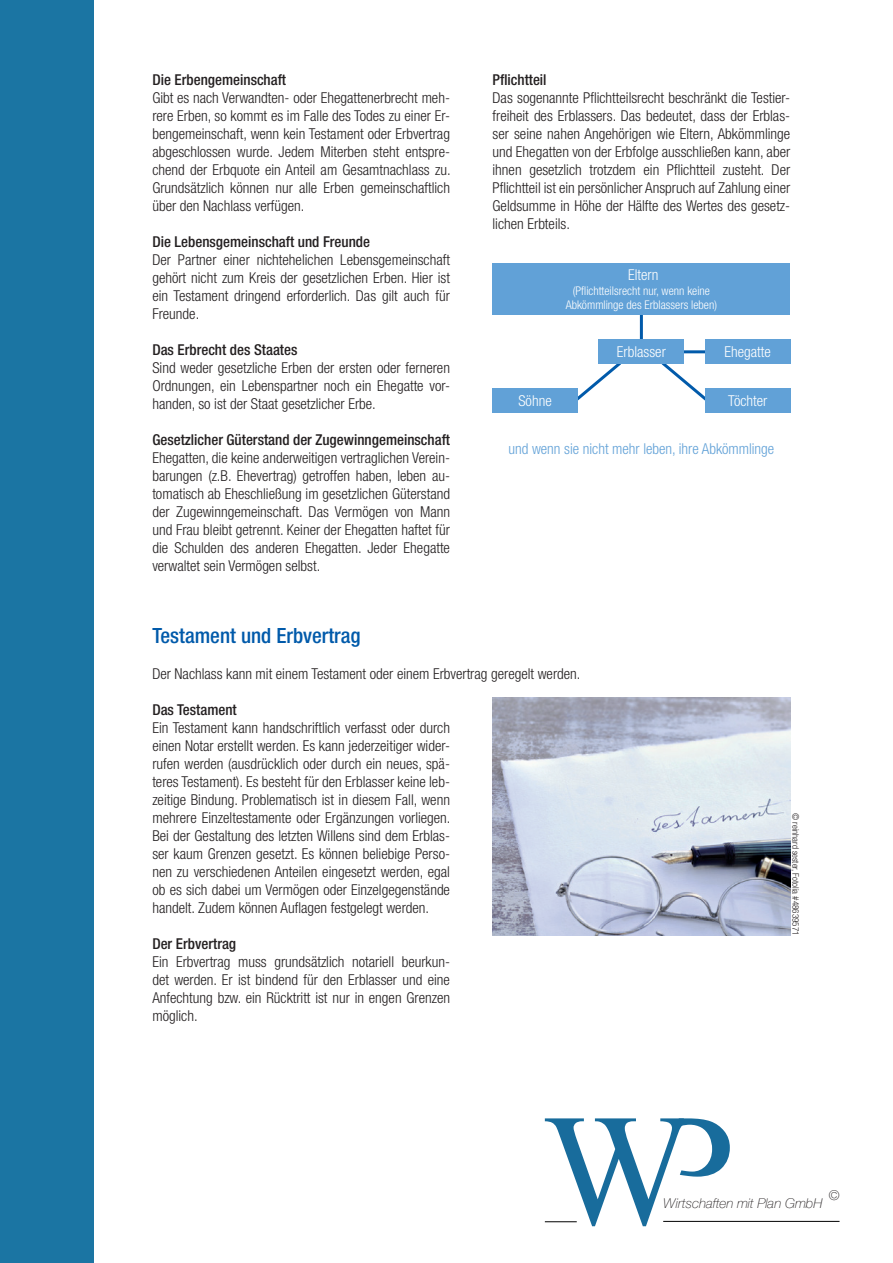
<style>
.page{position:relative;width:893px;height:1263px;background:#fff}
.page>*{position:absolute;margin:0;border:0;box-sizing:border-box;transform-origin:0 0}
.t1{font:500 condensed 21px "Helvetica Neue LT Std";color:#015aaa}
.t2{font:300 condensed 15px/18px "Helvetica Neue LT Std";color:#231f20}
.t3{font:300 condensed 15px "Helvetica Neue LT Std";color:#61a1d7}
.t4{font:300 condensed 15px "Helvetica Neue LT Std";color:#fff}
.t5{font:italic 100 13.5px "Helvetica Neue";color:#231f20}
.t6{font:300 condensed 12px/14.4px "Helvetica Neue LT Std";color:#fff;text-align:center}
.t7{font:300 condensed 9px "Helvetica Neue LT Std";color:#231f20}
.s1{font-weight:500}
</style>
<div class="page">
<div style="left:0;top:0;width:94px;height:1263px;background:#1b75a3"></div>
<svg style="left:545px;top:1118px;width:185px;height:108px"></svg>
<hr style="left:663px;top:1221px;width:176px;height:1px;background:#000001">
<hr style="left:545px;top:1221px;width:32px;height:1px;background:#000001">
<img style="left:493px;top:697px;width:297px;height:238px">
<hr style="left:640px;top:311px;width:3px;height:41px;background:#015aaa">
<hr style="left:674px;top:350px;width:41px;height:3px;background:#015aaa">
<svg style="left:661px;top:364px;width:59px;height:37px"></svg>
<svg style="left:563px;top:359px;width:58px;height:42px"></svg>
<div style="left:493px;top:264px;width:297px;height:51px;background:#61a1d7"></div>
<div style="left:599px;top:340px;width:85px;height:24px;background:#61a1d7"></div>
<div style="left:705px;top:340px;width:85px;height:24px;background:#61a1d7"></div>
<div style="left:493px;top:389px;width:85px;height:24px;background:#61a1d7"></div>
<div style="left:705px;top:389px;width:85px;height:24px;background:#61a1d7"></div>
<p class="t2" style="left:152px;top:71px;width:300px"><span class="s1">Die Erbengemeinschaft<br></span>Gibt es nach Verwandten- oder Ehegattenerbrecht meh&shy;rere Erben, so kommt es im Falle des Todes zu einer Er&shy;bengemeinschaft, wenn kein Testament oder Erbvertrag abgeschlossen wurde. Jedem Miterben steht entspre&shy;chend der Erbquote ein Anteil am Gesamtnachlass zu.<br>Grundsätzlich können nur alle Erben gemeinschaftlich über den Nachlass verfügen.</p>
<p class="t2" style="left:152px;top:233px;width:299px"><span class="s1">Die Lebensgemeinschaft und Freunde<br></span>Der Partner einer nichtehelichen Lebensgemeinschaft gehört nicht zum Kreis der gesetzlichen Erben. Hier ist ein Testament dringend erforderlich. Das gilt auch für Freunde.</p>
<p class="t2" style="left:152px;top:341px;width:299px"><span class="s1">Das Erbrecht des Staates<br></span>Sind weder gesetzliche Erben der ersten oder ferneren Ordnungen, ein Lebenspartner noch ein Ehegatte vor&shy;handen, so ist der Staat gesetzlicher Erbe.</p>
<p class="t2" style="left:152px;top:431px;width:299px;text-align:justify"><span class="s1">Gesetzlicher Güterstand der Zugewinngemeinschaft </span>Ehegatten, die keine anderweitigen vertraglichen Verein&shy;barungen (z.B. Ehevertrag) getroffen haben, leben au&shy;tomatisch ab Eheschließung im gesetzlichen Güterstand der Zugewinngemeinschaft. Das Vermögen von Mann und Frau bleibt getrennt. Keiner der Ehegatten haftet für die Schulden des anderen Ehegatten. Jeder Ehegatte verwaltet sein Vermögen selbst.</p>
<p class="t2" style="left:493px;top:71px;width:299px"><span class="s1">Pflichtteil<br></span>Das sogenannte Pflichtteilsrecht beschränkt die Testier&shy;freiheit des Erblassers. Das bedeutet, dass der Erblas&shy;ser seine nahen Angehörigen wie Eltern, Abkömmlinge und Ehegatten von der Erbfolge ausschließen kann, aber ihnen gesetzlich trotzdem ein Pflichtteil zusteht. Der Pflichtteil ist ein persönlicher Anspruch auf Zahlung einer Geldsumme in Höhe der Hälfte des Wertes des gesetz&shy;lichen Erbteils.</p>
<p class="t4" style="left:628px;top:266px;width:32px">Eltern</p>
<p class="t6" style="left:566px;top:283px;width:153px">(Pflichtteilsrecht nur, wenn keine<br>Abkömmlinge des Erblassers leben)</p>
<p class="t4" style="left:617px;top:343px;width:50px">Erblasser</p>
<p class="t4" style="left:724px;top:343px;width:48px">Ehegatte</p>
<p class="t4" style="left:518px;top:392px;width:35px">Söhne</p>
<p class="t4" style="left:728px;top:392px;width:41px">Töchter</p>
<p class="t3" style="left:508px;top:440px;width:267px">und wenn sie nicht mehr leben, ihre Abkömmlinge</p>
<p class="t1" style="left:152px;top:623px;width:210px">Testament und Erbvertrag</p>
<p class="t2" style="left:152px;top:665px;width:430px">Der Nachlass kann mit einem Testament oder einem Erbvertrag geregelt werden.</p>
<p class="t2" style="left:152px;top:701px;width:300px"><span class="s1">Das Testament<br></span>Ein Testament kann handschriftlich verfasst oder durch einen Notar erstellt werden. Es kann jederzeitiger wider&shy;rufen werden (ausdrücklich oder durch ein neues, spä&shy;teres Testament). Es besteht für den Erblasser keine leb&shy;zeitige Bindung. Problematisch ist in diesem Fall, wenn mehrere Einzeltestamente oder Ergänzungen vorliegen.<br>Bei der Gestaltung des letzten Willens sind dem Erblas&shy;ser kaum Grenzen gesetzt. Es können beliebige Perso&shy;nen zu verschiedenen Anteilen eingesetzt werden, egal ob es sich dabei um Vermögen oder Einzelgegenstände handelt. Zudem können Auflagen festgelegt werden.</p>
<p class="t2" style="left:152px;top:935px;width:299px"><span class="s1">Der Erbvertrag<br></span>Ein Erbvertrag muss grundsätzlich notariell beurkun&shy;det werden. Er ist bindend für den Erblasser und eine Anfechtung bzw. ein Rücktritt ist nur in engen Grenzen möglich.</p>
<p class="t7" style="left:801px;top:813px;width:124px;rotate:90deg">© reinhard sester, Fotolia #48639571</p>
<p class="t5" style="left:829px;top:1185px;width:12px">©</p>
<p class="t5" style="left:663px;top:1193px;width:161px">Wirtschaften mit Plan GmbH</p>
</div>
